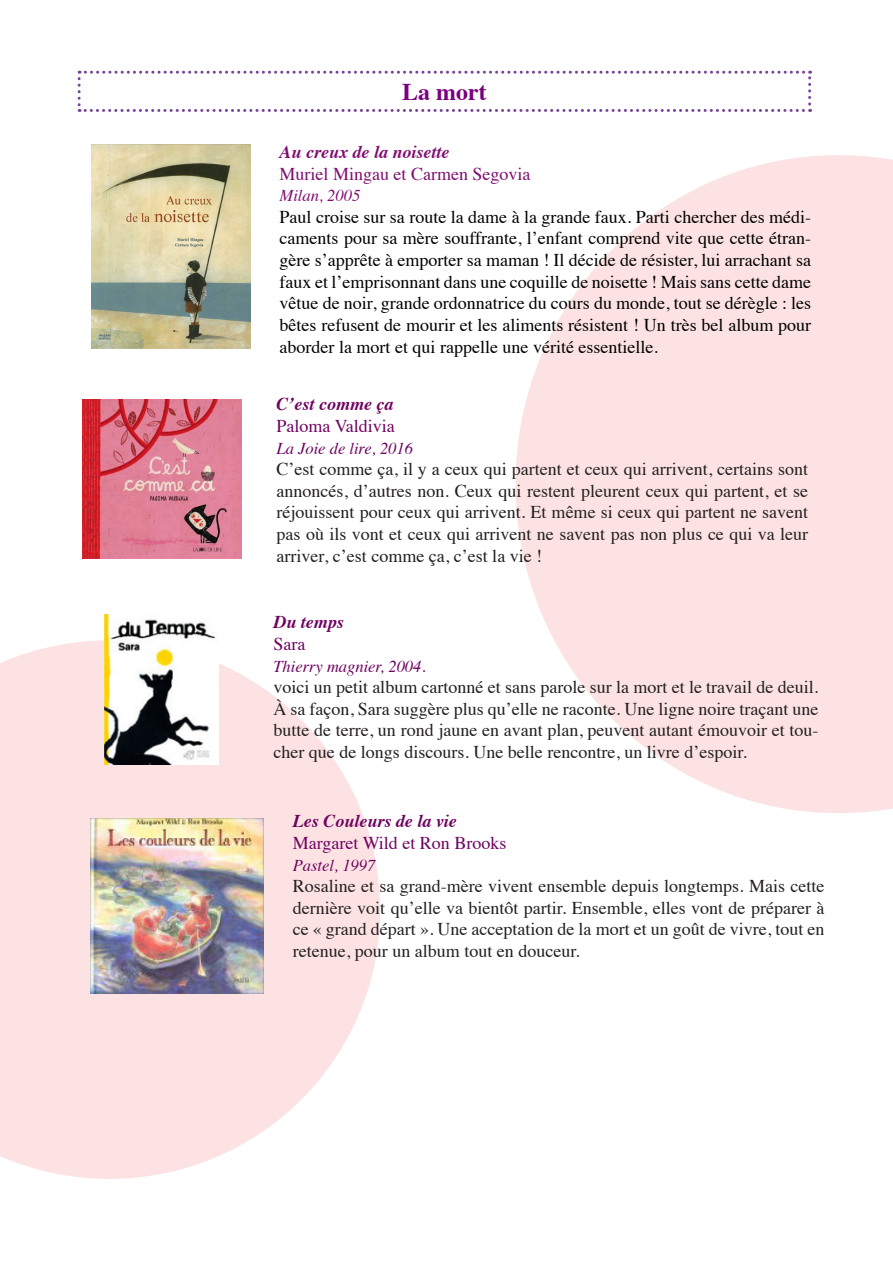
<style>
.page{position:relative;width:893px;height:1263px;background:#fff}
.page>*{position:absolute;margin:0;border:0;box-sizing:border-box;transform-origin:0 0}
.t1{font:700 24px "Times";color:#7a007f}
.t2{font:18px/21.6px "Times";color:#231f20;text-align:justify}
.t3{font:18px/21.6px "Times";color:#000;text-align:justify}
.t4{font:18px "Times";color:#6e0261}
.t5{font:italic 700 18px "Times";color:#6e0261}
.t6{font:18px "Times";color:#800d71}
.t7{font:italic 700 18px "Times";color:#800d71}
.t8{font:italic 16.5px "Times";color:#6e0261}
.t9{font:italic 16.5px "Times";color:#800d71}
</style>
<div class="page">
<svg style="left:0;top:640px;width:380px;height:539px;fill:#fce2e3"></svg>
<svg style="left:516px;top:155px;width:377px;height:658px;fill:#fce2e3"></svg>
<svg style="left:78px;top:71px;width:733px;height:41px"></svg>
<img style="left:91px;top:145px;width:159px;height:204px">
<img style="left:83px;top:400px;width:158px;height:158px">
<img style="left:105px;top:615px;width:114px;height:149px">
<img style="left:91px;top:818px;width:173px;height:175px">
<p class="t1" style="left:402px;top:69px;width:86px">La mort</p>
<p class="t7" style="left:280px;top:135px;width:172px">Au creux de la noisette</p>
<p class="t6" style="left:280px;top:157px;width:252px">Muriel Mingau et Carmen Segovia</p>
<p class="t9" style="left:280px;top:181px;width:82px">Milan, 2005</p>
<p class="t3" style="left:280px;top:204px;width:533px">Paul croise sur sa route la dame à la grande faux. Parti chercher des médi&shy;caments pour sa mère souffrante, l’enfant comprend vite que cette étran&shy;gère s’apprête à emporter sa maman ! Il décide de résister, lui arrachant sa faux et l’emprisonnant dans une coquille de noisette ! Mais sans cette dame vêtue de noir, grande ordonnatrice du cours du monde, tout se dérègle : les bêtes refusent de mourir et les aliments résistent ! Un très bel album pour aborder la mort et qui rappelle une vérité essentielle.</p>
<p class="t5" style="left:277px;top:387px;width:118px">C’est comme ça</p>
<p class="t4" style="left:277px;top:409px;width:120px">Paloma Valdivia</p>
<p class="t8" style="left:277px;top:434px;width:138px">La Joie de lire, 2016</p>
<p class="t2" style="left:277px;top:457px;width:533px">C’est comme ça, il y a ceux qui partent et ceux qui arrivent, certains sont annoncés, d’autres non. Ceux qui restent pleurent ceux qui partent, et se réjouissent pour ceux qui arrivent. Et même si ceux qui partent ne savent pas où ils vont et ceux qui arrivent ne savent pas non plus ce qui va leur arriver, c’est comme ça, c’est la vie !</p>
<p class="t5" style="left:273px;top:605px;width:72px">Du temps</p>
<p class="t4" style="left:273px;top:627px;width:33px">Sara</p>
<p class="t8" style="left:273px;top:652px;width:154px">Thierry magnier, 2004.</p>
<p class="t2" style="left:273px;top:675px;width:546px">voici un petit album cartonné et sans parole sur la mort et le travail de deuil.<br>À sa façon, Sara suggère plus qu’elle ne raconte. Une ligne noire traçant une butte de terre, un rond jaune en avant plan, peuvent autant émouvoir et tou&shy;cher que de longs discours. Une belle rencontre, un livre d’espoir.</p>
<p class="t5" style="left:293px;top:804px;width:165px">Les Couleurs de la vie</p>
<p class="t4" style="left:293px;top:826px;width:215px">Margaret Wild et Ron Brooks</p>
<p class="t8" style="left:293px;top:851px;width:84px">Pastel, 1997</p>
<p class="t2" style="left:293px;top:874px;width:533px">Rosaline et sa grand-mère vivent ensemble depuis longtemps. Mais cette dernière voit qu’elle va bientôt partir. Ensemble, elles vont de préparer à ce « grand départ ». Une acceptation de la mort et un goût de vivre, tout en retenue, pour un album tout en douceur.</p>
</div>
